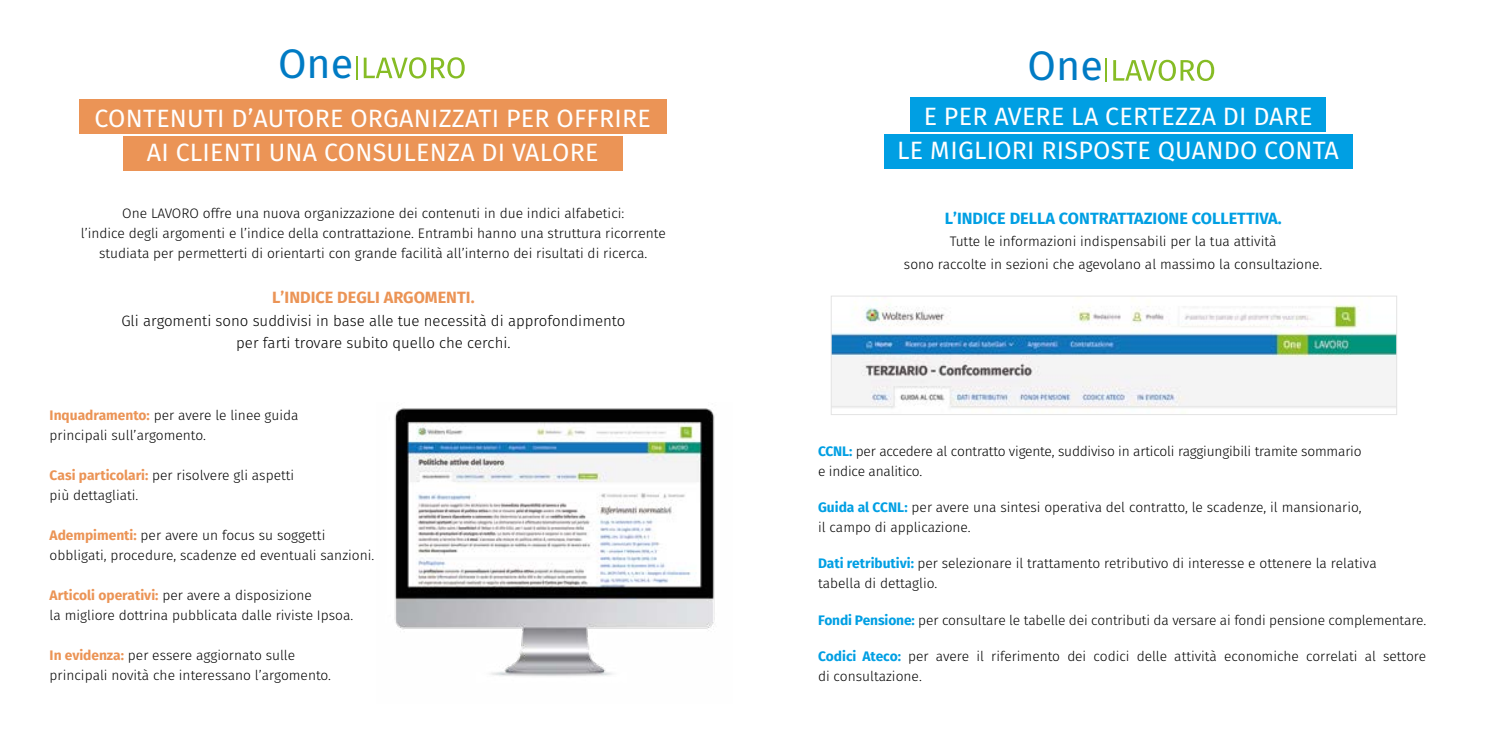
<style>
.page{position:relative;width:1489px;height:745px;background:#fff}
.page>*{position:absolute;margin:0;border:0;box-sizing:border-box;transform-origin:0 0}
.t1{font:41.25px "Fira Sans";color:#007bc4}
.t2{font:25px/33.8px "Fira Sans";letter-spacing:.01em;color:#fff;text-align:center}
.t3{font:700 16.25px "Fira Sans";color:#009fe3}
.t4{font:700 16.25px "Fira Sans";color:#eb9456}
.t5{font:300 15px/22.5px "Fira Sans";color:#000;text-align:center}
.t6{font:300 13.75px/20px "Fira Sans";color:#000}
.s1{font-weight:700;color:#eb9456}
.s2{font-weight:700;color:#009fe3}
</style>
<div class="page">
<svg style="left:1105px;top:59px;width:1px;height:23px"></svg>
<svg style="left:1113px;top:60px;width:101px;height:21px"></svg>
<div style="left:884px;top:135px;width:468px;height:34px;background:#009fe3"></div>
<div style="left:910px;top:97px;width:415px;height:35px;background:#009fe3"></div>
<svg style="left:356px;top:56px;width:1px;height:24px"></svg>
<svg style="left:364px;top:57px;width:100px;height:21px"></svg>
<div style="left:123px;top:136px;width:499px;height:35px;background:#eb9456"></div>
<div style="left:79px;top:99px;width:587px;height:34px;background:#eb9456"></div>
<img style="left:832px;top:299px;width:562px;height:110px">
<div style="left:830px;top:295px;width:566px;height:120px;border:1px solid #e3e3e3"></div>
<img style="left:394px;top:408px;width:321px;height:269px">
<h1 class="t1" style="left:278px;top:32px;width:77px">One</h1>
<h2 class="t2" style="left:94px;top:101px;width:558px">CONTENUTI D’AUTORE ORGANIZZATI PER OFFRIRE<br>AI CLIENTI UNA CONSULENZA DI VALORE</h2>
<p class="t6" style="left:81px;top:203px;width:586px;text-align:center">One LAVORO offre una nuova organizzazione dei contenuti in due indici alfabetici:<br>l’indice degli argomenti e l’indice della contrattazione. Entrambi hanno una struttura ricorrente studiata per permetterti di orientarti con grande facilità all’interno dei risultati di ricerca.</p>
<p class="t4" style="left:272px;top:286px;width:204px">L’INDICE DEGLI ARGOMENTI.</p>
<p class="t5" style="left:121px;top:309px;width:505px">Gli argomenti sono suddivisi in base alle tue necessità di approfondimento per farti trovare subito quello che cerchi.</p>
<p class="t6" style="left:50px;top:405px;width:250px"><span class="s1">Inquadramento:</span> per avere le linee guida principali sull’argomento.</p>
<p class="t6" style="left:50px;top:465px;width:246px"><span class="s1">Casi particolari:</span> per risolvere gli aspetti più dettagliati.</p>
<p class="t6" style="left:50px;top:525px;width:326px"><span class="s1">Adempimenti:</span> per avere un focus su soggetti obbligati, procedure, scadenze ed eventuali sanzioni.</p>
<p class="t6" style="left:50px;top:585px;width:305px"><span class="s1">Articoli operativi:</span> per avere a disposizione<br>la migliore dottrina pubblicata dalle riviste Ipsoa.</p>
<p class="t6" style="left:50px;top:645px;width:283px"><span class="s1">In evidenza:</span> per essere aggiornato sulle principali novità che interessano l’argomento.</p>
<h1 class="t1" style="left:1027px;top:35px;width:77px">One</h1>
<h2 class="t2" style="left:897px;top:99px;width:443px">E PER AVERE LA CERTEZZA DI DARE<br>LE MIGLIORI RISPOSTE QUANDO CONTA</h2>
<p class="t3" style="left:944px;top:206px;width:338px">L’INDICE DELLA CONTRATTAZIONE COLLETTIVA.</p>
<p class="t6" style="left:903px;top:230px;width:420px;line-height:22.5px;text-align:center">Tutte le informazioni indispensabili per la tua attività<br>sono raccolte in sezioni che agevolano al massimo la consultazione.</p>
<p class="t6" style="left:818px;top:440px;width:545px"><span class="s2">CCNL:</span> per accedere al contratto vigente, suddiviso in articoli raggiungibili tramite sommario e indice analitico.</p>
<p class="t6" style="left:818px;top:496px;width:545px"><span class="s2">Guida al CCNL:</span> per avere una sintesi operativa del contratto, le scadenze, il mansionario, il campo di applicazione.</p>
<p class="t6" style="left:818px;top:553px;width:560px"><span class="s2">Dati retributivi:</span> per selezionare il trattamento retributivo di interesse e ottenere la relativa tabella di dettaglio.</p>
<p class="t6" style="left:818px;top:609px;width:609px"><span class="s2">Fondi Pensione:</span> per consultare le tabelle dei contributi da versare ai fondi pensione complementare.</p>
<p class="t6" style="left:818px;top:645px;width:609px"><span class="s2">Codici Ateco:</span> per avere il riferimento dei codici delle attività economiche correlati al settore di consultazione.</p>
</div>
